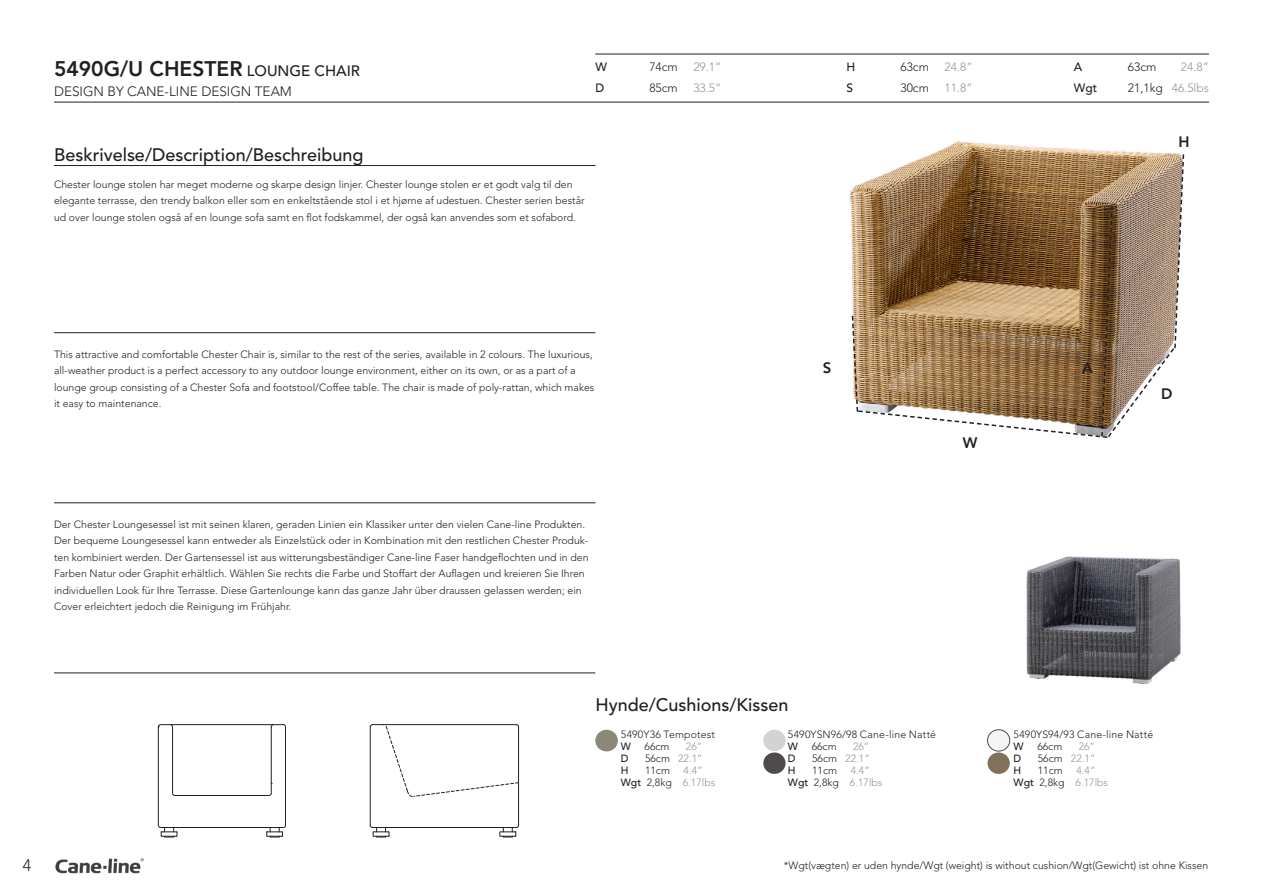
<style>
.page{position:relative;width:1263px;height:893px;background:#fff}
.page>*{position:absolute;margin:0;border:0;box-sizing:border-box;transform-origin:0 0}
.t1{font:800 21px "Avenir LT Pro";color:#231f20}
.t2{font:500 18px "Avenir LT Pro";color:#231f20}
.t3{font:300 16.5px "Avenir LT Pro";color:#231f20}
.t4{font:800 15px "Avenir LT Pro";color:#231f20}
.t5{font:300 13.5px "Avenir LT Pro";color:#231f20}
.t6{font:300 12px "Avenir LT Pro";color:#939598}
.t7{font:300 12px "Avenir LT Pro";color:#231f20}
.t8{font:500 12px "Avenir LT Pro";color:#231f20}
.t9{font:300 10.5px/16.5px "Avenir LT Pro";color:#231f20}
.t10{font:300 10.5px "Avenir LT Pro";color:#939598}
.t11{font:300 10.5px "Avenir LT Pro";letter-spacing:.02em;color:#231f20}
.t12{font:500 10.5px "Avenir LT Pro";color:#231f20}
.s1{font-weight:500;font-size:15px}
.s2{color:#231f20}
.s3{font-weight:500;color:#231f20}
</style>
<div class="page">
<img style="left:849px;top:141px;width:319px;height:65px">
<svg style="left:266px;top:825px;width:20px;height:13px"></svg>
<svg style="left:158px;top:825px;width:20px;height:13px"></svg>
<hr style="left:161px;top:724px;width:122px;height:1px;background:#231f20">
<hr style="left:285px;top:727px;width:1px;height:98px;background:#231f20">
<hr style="left:161px;top:827px;width:122px;height:1px;background:#231f20">
<hr style="left:158px;top:727px;width:1px;height:98px;background:#231f20">
<hr style="left:172px;top:727px;width:1px;height:66px;background:#231f20">
<hr style="left:175px;top:795px;width:94px;height:1px;background:#231f20">
<hr style="left:271px;top:727px;width:1px;height:66px;background:#231f20">
<img style="left:1027px;top:556px;width:153px;height:127px">
<hr style="left:373px;top:827px;width:143px;height:1px;background:#231f20">
<hr style="left:373px;top:724px;width:143px;height:1px;background:#231f20">
<hr style="left:518px;top:727px;width:1px;height:98px;background:#231f20">
<hr style="left:370px;top:727px;width:1px;height:98px;background:#231f20">
<svg style="left:384px;top:724px;width:135px;height:73px"></svg>
<svg style="left:370px;top:825px;width:20px;height:13px"></svg>
<svg style="left:499px;top:825px;width:20px;height:13px"></svg>
<div style="left:595px;top:730px;width:23px;height:21px;background:#8c8779;border-radius:50%"></div>
<div style="left:763px;top:730px;width:22px;height:21px;background:#d2d3d4;border-radius:50%"></div>
<svg style="left:763px;top:752px;width:22px;height:22px"></svg>
<div style="left:987px;top:730px;width:23px;height:21px;background:#f2f3f4;border-radius:50%"></div>
<div style="left:987px;top:729px;width:23px;height:22px;border:1px solid #231f20;border-radius:50%"></div>
<div style="left:987px;top:752px;width:23px;height:22px;background:#837058;border-radius:50%"></div>
<img style="left:55px;top:858px;width:88px;height:16px">
<hr style="left:54px;top:102px;width:1155px;height:1px;background:#231f20">
<hr style="left:595px;top:54px;width:614px;height:1px;background:#231f20">
<hr style="left:54px;top:165px;width:541px;height:1px;background:#231f20">
<hr style="left:54px;top:332px;width:541px;height:1px;background:#231f20">
<hr style="left:54px;top:502px;width:541px;height:1px;background:#231f20">
<hr style="left:54px;top:672px;width:541px;height:1px;background:#231f20">
<svg style="left:851px;top:153px;width:334px;height:285px;background:#a18666"></svg>
<p class="t1" style="left:54px;top:56px;width:308px">5490G/U CHESTER <span class="s1">LOUNGE CHAIR</span></p>
<p class="t5" style="left:54px;top:83px;width:239px">DESIGN BY CANE-LINE DESIGN TEAM</p>
<p class="t8" style="left:595px;top:60px;width:13px">W</p>
<p class="t7" style="left:649px;top:60px;width:30px">74cm</p>
<p class="t6" style="left:693px;top:60px;width:30px">29.1”</p>
<p class="t8" style="left:595px;top:81px;width:10px">D</p>
<p class="t7" style="left:649px;top:81px;width:30px">85cm</p>
<p class="t6" style="left:693px;top:81px;width:30px">33.5”</p>
<p class="t2" style="left:54px;top:144px;width:311px">Beskrivelse/Description/Beschreibung</p>
<p class="t9" style="left:54px;top:176px;width:532px">Chester lounge stolen har meget moderne og skarpe design linjer. Chester lounge stolen er et godt valg til den elegante terrasse, den trendy balkon eller som en enkeltstående stol i et hjørne af udestuen. Chester serien består ud over lounge stolen også af en lounge sofa samt en flot fodskammel, der også kan anvendes som et sofabord.</p>
<p class="t8" style="left:846px;top:60px;width:10px">H</p>
<p class="t7" style="left:900px;top:60px;width:30px">63cm</p>
<p class="t6" style="left:944px;top:60px;width:30px">24.8”</p>
<p class="t8" style="left:846px;top:81px;width:8px">S</p>
<p class="t7" style="left:900px;top:81px;width:30px">30cm</p>
<p class="t6" style="left:944px;top:81px;width:30px">11.8”</p>
<p class="t8" style="left:1074px;top:60px;width:10px">A</p>
<p class="t7" style="left:1128px;top:60px;width:30px">63cm</p>
<p class="t6" style="left:1181px;top:60px;width:30px">24.8”</p>
<p class="t8" style="left:1074px;top:81px;width:25px">Wgt</p>
<p class="t6" style="left:1128px;top:81px;width:83px"><span class="s2">21,1kg</span> 46.5lbs</p>
<p class="t4" style="left:1179px;top:133px;width:13px">H</p>
<p class="t9" style="left:54px;top:346px;width:542px">This attractive and comfortable Chester Chair is, similar to the rest of the series, available in 2 colours. The luxurious, all-weather product is a perfect accessory to any outdoor lounge environment, either on its own, or as a part of a lounge group consisting of a Chester Sofa and footstool/Coffee table. The chair is made of poly-rattan, which makes it easy to maintenance.</p>
<p class="t4" style="left:823px;top:359px;width:10px">S</p>
<p class="t4" style="left:1082px;top:359px;width:12px">A</p>
<p class="t9" style="left:54px;top:516px;width:536px">Der Chester Loungesessel ist mit seinen klaren, geraden Linien ein Klassiker unter den vielen Cane-line Produkten.<br>Der bequeme Loungesessel kann entweder als Einzelstück oder in Kombination mit den restlichen Chester Produk&shy;ten kombiniert werden. Der Gartensessel ist aus witterungsbeständiger Cane-line Faser handgeflochten und in den Farben Natur oder Graphit erhältlich. Wählen Sie rechts die Farbe und Stoffart der Auflagen und kreieren Sie Ihren individuellen Look für Ihre Terrasse. Diese Gartenlounge kann das ganze Jahr über draussen gelassen werden; ein Cover erleichtert jedoch die Reinigung im Frühjahr.</p>
<h3 class="t3" style="left:23px;top:855px;width:10px">4</h3>
<p class="t2" style="left:595px;top:694px;width:195px">Hynde/Cushions/Kissen</p>
<p class="t11" style="left:621px;top:728px;width:96px">5490Y36 Tempotest</p>
<p class="t12" style="left:621px;top:740px;width:12px">W</p>
<p class="t9" style="left:645px;top:738px;width:26px">66cm</p>
<p class="t10" style="left:686px;top:740px;width:18px">26”</p>
<p class="t12" style="left:621px;top:752px;width:9px">D</p>
<p class="t10" style="left:645px;top:752px;width:59px"><span class="s2">56cm</span> 22.1”</p>
<p class="t12" style="left:621px;top:764px;width:9px">H</p>
<p class="t9" style="left:645px;top:762px;width:26px">11cm</p>
<p class="t10" style="left:684px;top:764px;width:21px">4.4”</p>
<p class="t10" style="left:621px;top:776px;width:96px"><span class="s3">Wgt</span> <span class="s2">2,8kg</span> 6.17lbs</p>
<p class="t9" style="left:788px;top:726px;width:150px">5490YSN96/98 Cane-line Natté</p>
<p class="t12" style="left:788px;top:740px;width:12px">W</p>
<p class="t9" style="left:812px;top:738px;width:26px">66cm</p>
<p class="t10" style="left:853px;top:740px;width:18px">26”</p>
<p class="t12" style="left:788px;top:752px;width:9px">D</p>
<p class="t10" style="left:812px;top:752px;width:59px"><span class="s2">56cm</span> 22.1”</p>
<p class="t12" style="left:788px;top:764px;width:9px">H</p>
<p class="t9" style="left:812px;top:762px;width:26px">11cm</p>
<p class="t10" style="left:851px;top:764px;width:21px">4.4”</p>
<p class="t10" style="left:788px;top:776px;width:96px"><span class="s3">Wgt</span> <span class="s2">2,8kg</span> 6.17lbs</p>
<p class="t9" style="left:1014px;top:726px;width:141px">5490YS94/93 Cane-line Natté</p>
<p class="t12" style="left:1014px;top:740px;width:12px">W</p>
<p class="t9" style="left:1037px;top:738px;width:26px">66cm</p>
<p class="t10" style="left:1079px;top:740px;width:18px">26”</p>
<p class="t12" style="left:1014px;top:752px;width:9px">D</p>
<p class="t10" style="left:1038px;top:752px;width:59px"><span class="s2">56cm</span> 22.1”</p>
<p class="t12" style="left:1014px;top:764px;width:9px">H</p>
<p class="t9" style="left:1038px;top:762px;width:26px">11cm</p>
<p class="t10" style="left:1076px;top:764px;width:21px">4.4”</p>
<p class="t10" style="left:1014px;top:776px;width:96px"><span class="s3">Wgt</span> <span class="s2">2,8kg</span> 6.17lbs</p>
<p class="t9" style="left:784px;top:857px;width:426px">*Wgt(vægten) er uden hynde/Wgt (weight) is without cushion/Wgt(Gewicht) ist ohne Kissen</p>
</div>
